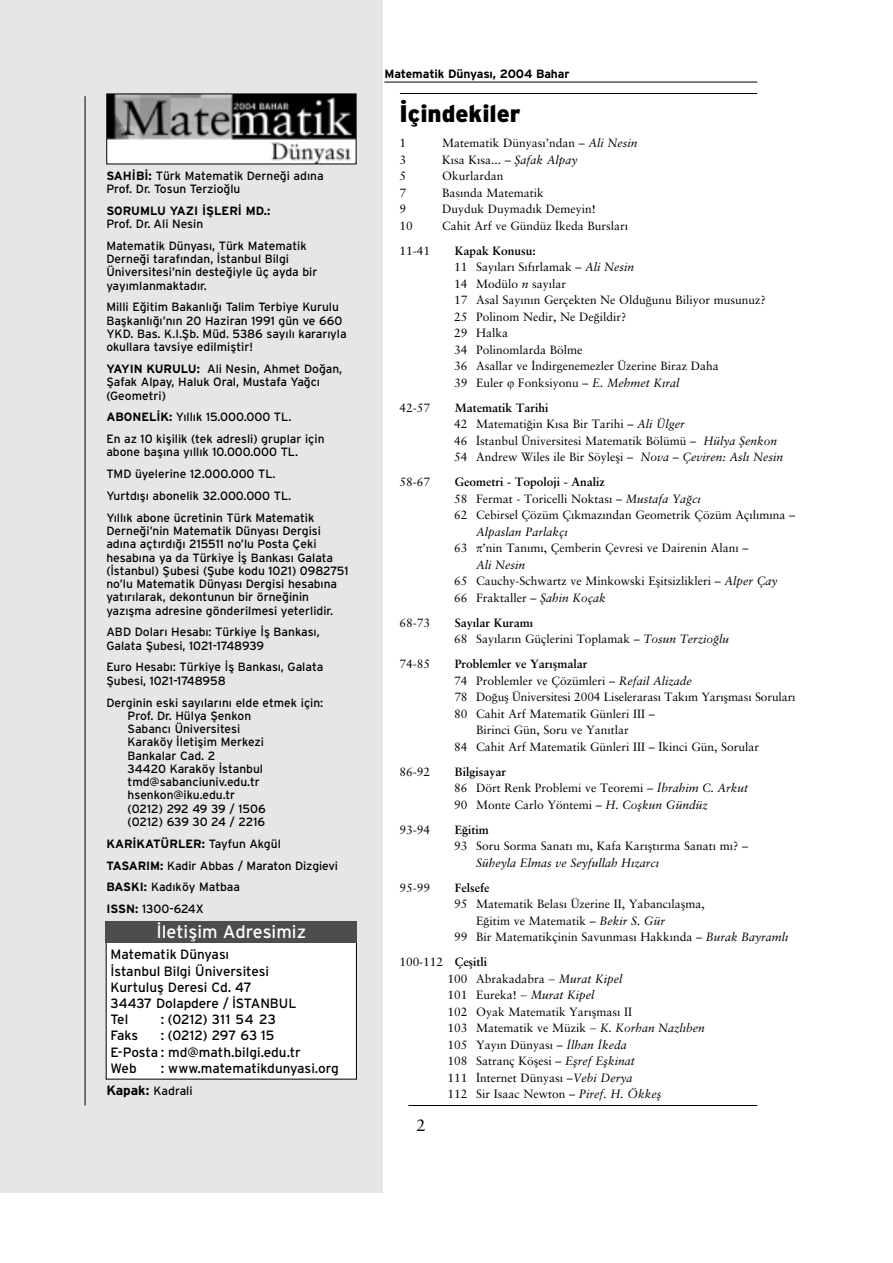
<style>
.page{position:relative;width:893px;height:1263px;background:#fff}
.page>*{position:absolute;margin:0;border:0;box-sizing:border-box;transform-origin:0 0}
.t1{font:24px "Interstate Black TR";color:#000}
.t2{font:18px "Interstate Regular TR";color:#fff}
.t3{font:16.5px "Sabon Roman";color:#000}
.t4{font:13.5px/16.2px "Interstate Regular TR";color:#000}
.t5{font:13.5px "Interstate Regular TR";letter-spacing:.02em;color:#000}
.t6{font:12px/16.5px "Sabon Roman";color:#000}
.t7{font:12px/13.4px "Interstate Regular TR";color:#000}
.t8{font:700 12px "Sabon";color:#000}
.t9{font:12px "Interstate Bold TR";letter-spacing:-.005em;color:#000}
.t10{font:italic 12px "Sabon";color:#000}
.s1{font-family:"Interstate Bold TR"}
.s2{font-family:"Interstate Regular TR"}
.s3{font-family:"Interstate Bold TR";font-size:13.5px}
.s4{font-family:"Sabon";font-style:italic}
.s5{font-family:"Sabon Roman";font-weight:400}
</style>
<div class="page">
<hr style="left:384px;top:82px;width:373px;height:1px;background:#000">
<hr style="left:400px;top:93px;width:357px;height:1px;background:#000">
<hr style="left:408px;top:1105px;width:349px;height:1px;background:#000">
<div style="left:0;top:0;width:383px;height:1192px;background:#e6e6e6"></div>
<hr style="left:85px;top:96px;width:1px;height:1010px;background:#000">
<img style="left:108px;top:96px;width:246px;height:66px">
<div style="left:106px;top:94px;width:250px;height:70px;border:1px solid #000"></div>
<div style="left:106px;top:922px;width:250px;height:157px;background:#fff"></div>
<div style="left:106px;top:922px;width:251px;height:21px;background:#4d4d4d"></div>
<p class="t7" style="left:106px;top:170px;width:219px"><span class="s1">SAH‹B‹:</span> Türk Matematik Derne¤i ad›na<br>Prof. Dr. Tosun Terzio¤lu</p>
<p class="t9" style="left:106px;top:206px;width:165px">SORUMLU YAZI ‹fiLER‹ MD.:</p>
<p class="t7" style="left:106px;top:214px;width:202px;line-height:21.8px">Prof. Dr. Ali Nesin<br>Matematik Dünyas›, Türk Matematik</p>
<p class="t7" style="left:106px;top:254px;width:213px">Derne¤i taraf›ndan, ‹stanbul Bilgi<br>Üniversitesi’nin deste¤iyle üç ayda bir yay›mlanmaktad›r.</p>
<p class="t7" style="left:106px;top:302px;width:242px">Milli E¤itim Bakanl›¤› Talim Terbiye Kurulu Baflkanl›¤›’n›n 20 Haziran 1991 gün ve 660<br>YKD. Bas. K.I.fib. Müd. 5386 say›l› karar›yla okullara tavsiye edilmifltir!</p>
<p class="t7" style="left:106px;top:364px;width:237px"><span class="s1">YAYIN KURULU:</span> Ali Nesin, Ahmet Do¤an, fiafak Alpay, Haluk Oral, Mustafa Ya¤c› (Geometri)</p>
<p class="t7" style="left:106px;top:408px;width:220px;line-height:21.8px"><span class="s1">ABONEL‹K:</span> Y›ll›k 15.000.000 TL.<br>En az 10 kiflilik (tek adresli) gruplar için</p>
<p class="t7" style="left:106px;top:443px;width:210px;line-height:21.8px">abone bafl›na y›ll›k 10.000.000 TL.<br>TMD üyelerine 12.000.000 TL.<br>Yurtd›fl› abonelik 32.000.000 TL.<br>Y›ll›k abone ücretinin Türk Matematik</p>
<p class="t7" style="left:106px;top:526px;width:244px">Derne¤i’nin Matematik Dünyas› Dergisi ad›na açt›rd›¤› 215511 no’lu Posta Çeki hesab›na ya da Türkiye ‹fl Bankas› Galata (‹stanbul) fiubesi (fiube kodu 1021) 0982751 no’lu Matematik Dünyas› Dergisi hesab›na yat›r›larak, dekontunun bir örne¤inin yaz›flma adresine gönderilmesi yeterlidir.</p>
<p class="t7" style="left:106px;top:627px;width:215px">ABD Dolar› Hesab›: Türkiye ‹fl Bankas›,<br>Galata fiubesi, 1021-1748939</p>
<p class="t7" style="left:106px;top:662px;width:218px">Euro Hesab›: Türkiye ‹fl Bankas›, Galata fiubesi, 1021-1748958</p>
<p class="t7" style="left:128px;top:697px;width:197px;text-indent:-21px">Derginin eski say›lar›n› elde etmek için:<br>Prof. Dr. Hülya fienkon<br>Sabanc› Üniversitesi<br>Karaköy ‹letiflim Merkezi<br>Bankalar Cad. 2<br>34420 Karaköy ‹stanbul tmd@sabanciuniv.edu.tr hsenkon@iku.edu.tr<br>(0212) 292 49 39 / 1506<br>(0212) 639 30 24 / 2216</p>
<p class="t9" style="left:106px;top:840px;width:176px">KAR‹KATÜRLER: <span class="s2">Tayfun Akgül</span></p>
<p class="t7" style="left:106px;top:856px;width:233px;line-height:21.8px"><span class="s1">TASARIM:</span> Kadir Abbas / Maraton Dizgievi<br><span class="s1">BASKI:</span> Kad›köy Matbaa<br><span class="s1">ISSN:</span> 1300-624X</p>
<h2 class="t2" style="left:156px;top:926px;width:151px">‹letiflim Adresimiz</h2>
<p class="t4" style="left:111px;top:948px;width:187px">Matematik Dünyas›<br>‹stanbul Bilgi Üniversitesi<br>Kurtulufl Deresi Cd. 47<br>34437 Dolapdere / ‹STANBUL<br>Tel</p>
<p class="t5" style="left:161px;top:1015px;width:117px">: (0212) 311 54 23</p>
<p class="t4" style="left:111px;top:1029px;width:29px">Faks</p>
<p class="t4" style="left:111px;top:1029px;width:192px;text-indent:50px">: (0212) 297 63 15<br>E-Posta : md@math.bilgi.edu.tr<br>Web</p>
<p class="t4" style="left:161px;top:1062px;width:179px">: www.matematikdunyasi.org</p>
<p class="t7" style="left:106px;top:1086px;width:88px"><span class="s3">Kapak:</span> Kadrali</p>
<p class="t9" style="left:384px;top:69px;width:187px">Matematik Dünyas›, 2004 Bahar</p>
<h1 class="t1" style="left:399px;top:106px;width:123px">‹çindekiler</h1>
<p class="t6" style="left:399px;top:136px;width:8px">1</p>
<p class="t6" style="left:442px;top:136px;width:197px">Matematik Dünyas›’ndan – <span class="s4">Ali Nesin</span></p>
<p class="t6" style="left:399px;top:153px;width:8px">3</p>
<p class="t6" style="left:442px;top:153px;width:137px">K›sa K›sa... – <span class="s4">fiafak Alpay</span></p>
<p class="t6" style="left:399px;top:169px;width:8px">5</p>
<p class="t6" style="left:442px;top:169px;width:63px">Okurlardan</p>
<p class="t6" style="left:399px;top:186px;width:8px">7</p>
<p class="t6" style="left:442px;top:186px;width:103px">Bas›nda Matematik</p>
<p class="t6" style="left:399px;top:202px;width:8px">9</p>
<p class="t6" style="left:442px;top:202px;width:155px">Duyduk Duymad›k Demeyin!</p>
<p class="t6" style="left:399px;top:219px;width:15px">10</p>
<p class="t6" style="left:442px;top:219px;width:187px">Cahit Arf ve Gündüz ‹keda Burslar›</p>
<p class="t6" style="left:399px;top:244px;width:32px">11-41</p>
<p class="t8" style="left:455px;top:246px;width:83px">Kapak Konusu:</p>
<p class="t6" style="left:454px;top:260px;width:313px">11 Say›lar› S›f›rlamak – <span class="s4">Ali Nesin<br></span>14 Modülo <span class="s4">n</span> say›lar<br>17 Asal Say›n›n Gerçekten Ne Oldu¤unu Biliyor musunuz?<br>25 Polinom Nedir, Ne De¤ildir?<br>29 Halka<br>34 Polinomlarda Bölme<br>36 Asallar ve ‹ndirgenemezler Üzerine Biraz Daha<br>39 Euler Fonksiyonu – <span class="s4">E. Mehmet K›ral</span></p>
<p class="t6" style="left:399px;top:401px;width:32px">42-57</p>
<p class="t8" style="left:455px;top:403px;width:95px">Matematik Tarihi</p>
<p class="t6" style="left:454px;top:417px;width:330px">42 Matemati¤in K›sa Bir Tarihi – <span class="s4">Ali Ülger<br></span>46 ‹stanbul Üniversitesi Matematik Bölümü – <span class="s4">Hülya fienkon<br></span>54 Andrew Wiles ile Bir Söylefli – <span class="s4">Nova – Çeviren: Asl› Nesin</span></p>
<p class="t6" style="left:399px;top:475px;width:32px">58-67</p>
<p class="t8" style="left:455px;top:478px;width:151px">Geometri - Topoloji - Analiz</p>
<p class="t6" style="left:454px;top:492px;width:342px">58 Fermat - Toricelli Noktas› – <span class="s4">Mustafa Ya¤c›<br></span>62 Cebirsel Çözüm Ç›kmaz›ndan Geometrik Çözüm Aç›l›m›na –</p>
<p class="t10" style="left:476px;top:527px;width:93px">Alpaslan Parlakç›</p>
<p class="t6" style="left:454px;top:541px;width:15px">63</p>
<p class="t6" style="left:482px;top:541px;width:267px">’nin Tan›m›, Çemberin Çevresi ve Dairenin Alan› –</p>
<p class="t10" style="left:476px;top:560px;width:50px">Ali Nesin</p>
<p class="t6" style="left:454px;top:574px;width:325px">65 Cauchy-Schwartz ve Minkowski Eflitsizlikleri – <span class="s4">Alper Çay<br></span>66 Fraktaller – <span class="s4">fiahin Koçak</span></p>
<p class="t6" style="left:399px;top:616px;width:32px">68-73</p>
<p class="t8" style="left:455px;top:618px;width:80px">Say›lar Kuram›</p>
<p class="t6" style="left:454px;top:632px;width:276px">68 Say›lar›n Güçlerini Toplamak – <span class="s4">Tosun Terzio¤lu</span></p>
<p class="t6" style="left:399px;top:657px;width:32px">74-85</p>
<p class="t8" style="left:455px;top:660px;width:134px">Problemler ve Yar›flmalar</p>
<p class="t6" style="left:454px;top:674px;width:239px">74 Problemler ve Çözümleri – <span class="s4">Refail Alizade</span></p>
<p class="t6" style="left:454px;top:690px;width:343px">78 Do¤ufl Üniversitesi 2004 Liseleraras› Tak›m Yar›flmas› Sorular›</p>
<p class="t6" style="left:454px;top:707px;width:202px">80 Cahit Arf Matematik Günleri III –</p>
<p class="t6" style="left:476px;top:723px;width:154px">Birinci Gün, Soru ve Yan›tlar</p>
<p class="t6" style="left:454px;top:740px;width:306px">84 Cahit Arf Matematik Günleri III – ‹kinci Gün, Sorular</p>
<p class="t6" style="left:399px;top:765px;width:32px">86-92</p>
<p class="t8" style="left:455px;top:767px;width:53px">Bilgisayar</p>
<p class="t6" style="left:454px;top:781px;width:295px">86 Dört Renk Problemi ve Teoremi – <span class="s4">‹brahim C. Arkut<br></span>90 Monte Carlo Yöntemi – <span class="s4">H. Coflkun Gündüz</span></p>
<p class="t6" style="left:399px;top:823px;width:32px">93-94</p>
<p class="t8" style="left:455px;top:825px;width:35px">E¤itim</p>
<p class="t6" style="left:454px;top:839px;width:295px">93 Soru Sorma Sanat› m›, Kafa Kar›flt›rma Sanat› m›? –</p>
<p class="t10" style="left:476px;top:858px;width:184px">Süheyla Elmas ve Seyfullah H›zarc›</p>
<p class="t6" style="left:399px;top:881px;width:32px">95-99</p>
<p class="t8" style="left:455px;top:883px;width:36px">Felsefe</p>
<p class="t6" style="left:454px;top:897px;width:252px">95 Matematik Belas› Üzerine II, Yabanc›laflma,</p>
<p class="t6" style="left:476px;top:914px;width:190px">E¤itim ve Matematik – <span class="s4">Bekir S. Gür</span></p>
<p class="t6" style="left:454px;top:930px;width:336px">99 Bir Matematikçinin Savunmas› Hakk›nda – <span class="s4">Burak Bayraml›</span></p>
<p class="t8" style="left:399px;top:958px;width:89px"><span class="s5">100-112</span> Çeflitli</p>
<p class="t6" style="left:447px;top:972px;width:259px">100 Abrakadabra − <span class="s4">Murat Kipel<br></span>101 Eureka! − <span class="s4">Murat Kipel<br></span>102 Oyak Matematik Yar›flmas› II<br>103 Matematik ve Müzik − <span class="s4">K. Korhan Nazl›ben </span>105 Yay›n Dünyas› – <span class="s4">‹lhan ‹keda<br></span>108 Satranç Köflesi – <span class="s4">Eflref Eflkinat<br></span>111 ‹nternet Dünyas› –<span class="s4">Vebi Derya<br></span>112 Sir Isaac Newton – <span class="s4">Piref. H. Ökkefl</span></p>
<h3 class="t3" style="left:416px;top:1119px;width:11px">2</h3>
</div>
